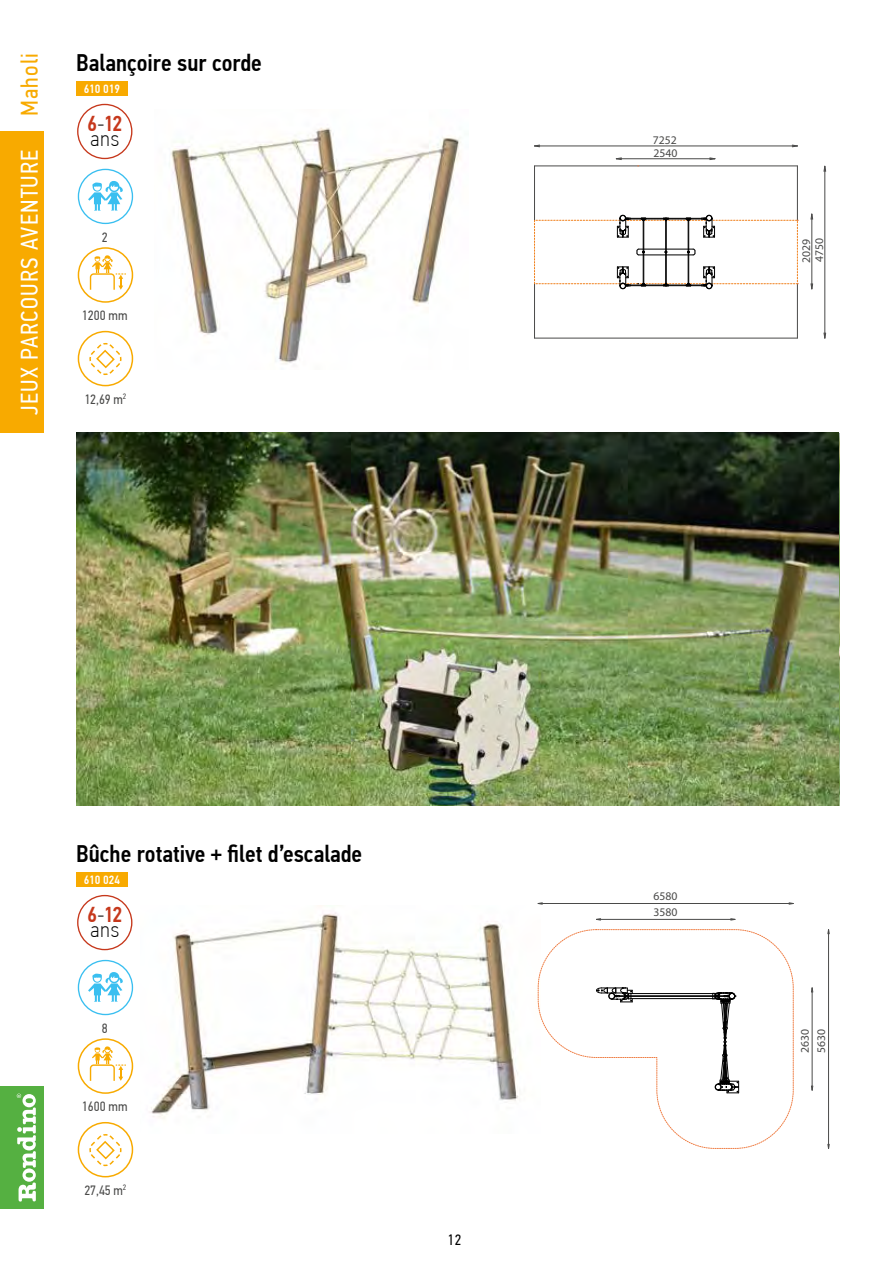
<style>
.page{position:relative;width:893px;height:1263px;background:#fff}
.page>*{position:absolute;margin:0;border:0;box-sizing:border-box;transform-origin:0 0}
.t1{font:500 24px "PF Din Text Cond Pro";color:#000}
.t2{font:24px "PF Din Text Cond Pro";letter-spacing:.05em;color:#fff}
.t3{font:24px "PF Din Text Cond Pro";letter-spacing:.05em;color:#f8aa00}
.t4{font:500 21.6px "PF Din Text Cond Pro";color:#c6381c}
.t5{font:100 21.6px "PF Din Text Cond Pro";letter-spacing:.05em;color:#000}
.t6{font:15px "PF Din Text Cond Pro";color:#000}
.t7{font:13.5px "PF Din Text Cond Pro";color:#4a4a49}
.t8{font:500 12px "PF Din Text Cond Pro";color:#fff}
.t9{font:11.7px/12.9px "Myriad Pro";color:#4a4a49}
.s1{font-weight:100;color:#000}
</style>
<div class="page">
<div style="left:0;top:1086px;width:43px;height:123px;background:#55b041"></div>
<svg style="left:17px;top:1093px;width:19px;height:108px"></svg>
<div style="left:0;top:132px;width:43px;height:301px;background:#f8aa00"></div>
<img style="left:171px;top:127px;width:290px;height:238px">
<div style="left:76px;top:81px;width:51px;height:15px;background:#f8aa00"></div>
<div style="left:76px;top:872px;width:51px;height:15px;background:#f8aa00"></div>
<div style="left:78px;top:247px;width:55px;height:56px;border:2px solid #f8aa00;border-radius:50%"></div>
<svg style="left:90px;top:255px;width:36px;height:35px"></svg>
<div style="left:78px;top:169px;width:55px;height:55px;border:1px solid #3abff0;border-radius:50%"></div>
<svg style="left:88px;top:181px;width:35px;height:30px"></svg>
<div style="left:78px;top:331px;width:55px;height:55px;border:2px solid #f8aa00;border-radius:50%"></div>
<svg style="left:89px;top:343px;width:33px;height:32px"></svg>
<div style="left:77px;top:104px;width:55px;height:55px;border:1px solid #c6381c;border-radius:50%"></div>
<div style="left:78px;top:1038px;width:55px;height:56px;border:2px solid #f8aa00;border-radius:50%"></div>
<svg style="left:90px;top:1046px;width:36px;height:35px"></svg>
<div style="left:78px;top:960px;width:55px;height:55px;border:1px solid #3abff0;border-radius:50%"></div>
<svg style="left:88px;top:972px;width:35px;height:30px"></svg>
<div style="left:78px;top:1122px;width:55px;height:55px;border:2px solid #f8aa00;border-radius:50%"></div>
<svg style="left:89px;top:1134px;width:33px;height:32px"></svg>
<div style="left:77px;top:895px;width:55px;height:55px;border:1px solid #c6381c;border-radius:50%"></div>
<img style="left:150px;top:912px;width:368px;height:207px">
<hr style="left:534px;top:166px;width:263px;height:1px;background:#4a4a49">
<hr style="left:797px;top:166px;width:1px;height:54px;background:#4a4a49">
<hr style="left:534px;top:166px;width:1px;height:54px;background:#4a4a49">
<hr style="left:797px;top:284px;width:1px;height:54px;background:#4a4a49">
<hr style="left:534px;top:338px;width:263px;height:1px;background:#4a4a49">
<hr style="left:534px;top:284px;width:1px;height:54px;background:#4a4a49">
<hr style="left:824px;top:169px;width:1px;height:166px;background:#4a4a49">
<hr style="left:537px;top:146px;width:257px;height:1px;background:#4a4a49">
<svg style="left:534px;top:215px;width:264px;height:74px"></svg>
<hr style="left:621px;top:158px;width:91px;height:1px;background:#4a4a49">
<hr style="left:811px;top:218px;width:1px;height:67px;background:#4a4a49">
<svg style="left:823px;top:165px;width:3px;height:7px"></svg>
<svg style="left:823px;top:332px;width:3px;height:7px"></svg>
<svg style="left:810px;top:213px;width:3px;height:7px"></svg>
<svg style="left:810px;top:283px;width:3px;height:7px"></svg>
<svg style="left:534px;top:144px;width:6px;height:4px"></svg>
<svg style="left:791px;top:144px;width:7px;height:4px"></svg>
<svg style="left:615px;top:157px;width:7px;height:3px"></svg>
<svg style="left:709px;top:157px;width:7px;height:3px"></svg>
<svg style="left:537px;top:929px;width:257px;height:220px"></svg>
<hr style="left:601px;top:919px;width:130px;height:1px;background:#4a4a49">
<svg style="left:730px;top:918px;width:6px;height:3px"></svg>
<svg style="left:596px;top:918px;width:5px;height:3px"></svg>
<hr style="left:542px;top:903px;width:247px;height:1px;background:#4a4a49">
<svg style="left:537px;top:902px;width:6px;height:3px"></svg>
<svg style="left:788px;top:902px;width:6px;height:3px"></svg>
<hr style="left:828px;top:934px;width:1px;height:210px;background:#4a4a49">
<svg style="left:827px;top:929px;width:3px;height:5px"></svg>
<svg style="left:827px;top:1143px;width:3px;height:6px"></svg>
<hr style="left:812px;top:992px;width:1px;height:94px;background:#4a4a49">
<svg style="left:811px;top:987px;width:3px;height:6px"></svg>
<svg style="left:811px;top:1085px;width:3px;height:6px"></svg>
<hr style="left:631px;top:998px;width:82px;height:1px;background:#000">
<hr style="left:631px;top:993px;width:82px;height:1px;background:#000">
<hr style="left:619px;top:996px;width:105px;height:1px;background:#000">
<hr style="left:619px;top:995px;width:105px;height:1px;background:#000">
<svg style="left:596px;top:988px;width:37px;height:15px"></svg>
<svg style="left:712px;top:993px;width:27px;height:100px"></svg>
<img style="left:77px;top:433px;width:762px;height:373px">
<p class="t3" style="left:15px;top:116px;width:65px;rotate:-90deg">Maholi</p>
<p class="t2" style="left:15px;top:415px;width:267px;rotate:-90deg">JEUX PARCOURS AVENTURE</p>
<p class="t1" style="left:76px;top:48px;width:187px">Balançoire sur corde</p>
<p class="t8" style="left:84px;top:82px;width:38px">610 019</p>
<p class="t4" style="left:87px;top:111px;width:37px">6<span class="s1">-</span>12</p>
<p class="t5" style="left:90px;top:126px;width:30px">ans</p>
<p class="t7" style="left:102px;top:229px;width:7px">2</p>
<p class="t7" style="left:82px;top:307px;width:47px">1200 mm</p>
<p class="t7" style="left:85px;top:391px;width:43px">12,69 m<sup>2</sup></p>
<p class="t1" style="left:76px;top:839px;width:288px">Bûche rotative + filet d’escalade</p>
<p class="t8" style="left:84px;top:873px;width:38px">610 024</p>
<p class="t4" style="left:87px;top:902px;width:37px">6<span class="s1">-</span>12</p>
<p class="t5" style="left:90px;top:917px;width:30px">ans</p>
<p class="t7" style="left:102px;top:1020px;width:7px">8</p>
<p class="t7" style="left:82px;top:1098px;width:47px">1600 mm</p>
<p class="t7" style="left:85px;top:1182px;width:43px">27,45 m<sup>2</sup></p>
<p class="t6" style="left:447px;top:1231px;width:15px">12</p>
<p class="t9" style="left:653px;top:134px;width:26px">7252<br>2540</p>
<p class="t9" style="left:813px;top:262px;width:26px;rotate:-90deg">4750</p>
<p class="t9" style="left:799px;top:263px;width:26px;rotate:-90deg">2029</p>
<p class="t9" style="left:653px;top:889px;width:26px">6580</p>
<p class="t9" style="left:653px;top:905px;width:26px">3580</p>
<p class="t9" style="left:796px;top:1053px;width:26px;line-height:16.4px;rotate:-90deg">2630<br>5630</p>
</div>
